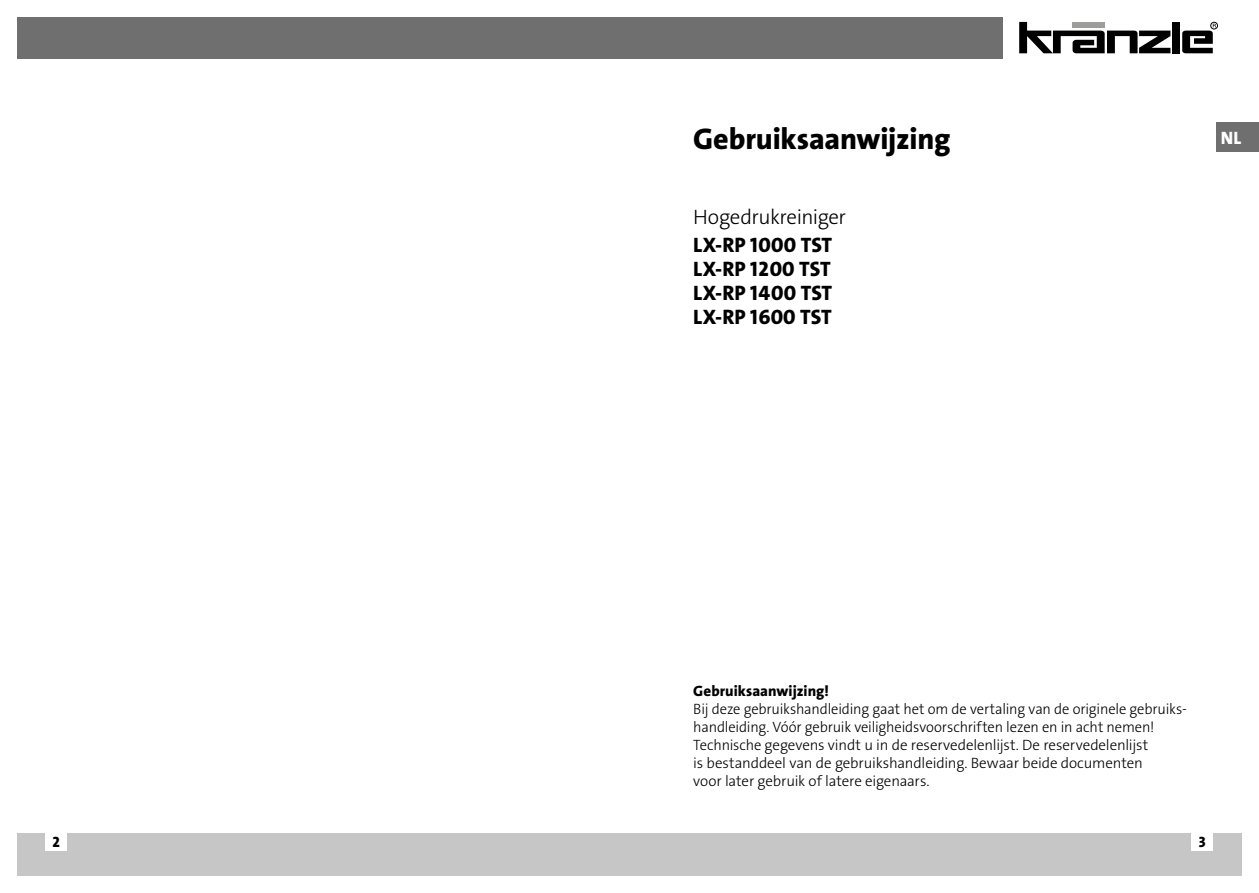
<style>
.page{position:relative;width:1259px;height:893px;background:#fff}
.page>*{position:absolute;margin:0;border:0;box-sizing:border-box;transform-origin:0 0}
.t1{font:30px "The Sans LP8 Ex Bld";letter-spacing:-.005em;color:#000}
.t2{font:21px/24px "The Sans LP8 Ex Bld";color:#000;text-align:justify}
.t3{font:21px "The Sans LP3 Lig";letter-spacing:-.02em;color:#000}
.t4{font:18px "The Sans LP8 Ex Bld";color:#fff}
.t5{font:15px/18px "The Sans LP3 Lig";letter-spacing:-.01em;color:#000}
.t6{font:15px "The Sans LP8 Ex Bld";color:#000}
</style>
<div class="page">
<div style="left:629px;top:833px;width:613px;height:43px;background:#c6c6c6"></div>
<div style="left:17px;top:833px;width:612px;height:43px;background:#c6c6c6"></div>
<div style="left:1191px;top:833px;width:22px;height:18px;background:#fff"></div>
<div style="left:46px;top:833px;width:21px;height:18px;background:#fff"></div>
<svg style="left:1019px;top:22px;width:151px;height:31px"></svg>
<div style="left:1172px;top:22px;width:7px;height:31px;background:#000"></div>
<div style="left:1210px;top:22px;width:7px;height:7px;border:1px solid #000;border-radius:50%"></div>
<svg style="left:1182px;top:24px;width:34px;height:29px"></svg>
<div style="left:17px;top:17px;width:985px;height:41px;background:#706f6f"></div>
<div style="left:1216px;top:122px;width:43px;height:30px;background:#706f6f"></div>
<h1 class="t1" style="left:693px;top:119px;width:259px">Gebruiksaanwijzing</h1>
<p class="t4" style="left:1220px;top:126px;width:22px">NL</p>
<h2 class="t3" style="left:693px;top:203px;width:154px">Hogedrukreiniger</h2>
<h2 class="t2" style="left:693px;top:233px;width:140px">LX-RP 1000 TST LX-RP 1200 TST LX-RP 1400 TST LX-RP 1600 TST</h2>
<p class="t6" style="left:693px;top:681px;width:137px">Gebruiksaanwijzing!</p>
<p class="t5" style="left:693px;top:700px;width:495px">Bij deze gebruikshandleiding gaat het om de vertaling van de originele gebruiks&shy;handleiding. Vóór gebruik veiligheidsvoorschriften lezen en in acht nemen!<br>Technische gegevens vindt u in de reservedelenlijst. De reservedelenlijst<br>is bestanddeel van de gebruikshandleiding. Bewaar beide documenten<br>voor later gebruik of latere eigenaars.</p>
<p class="t6" style="left:53px;top:832px;width:9px">2</p>
<p class="t6" style="left:1198px;top:832px;width:8px">3</p>
</div>
